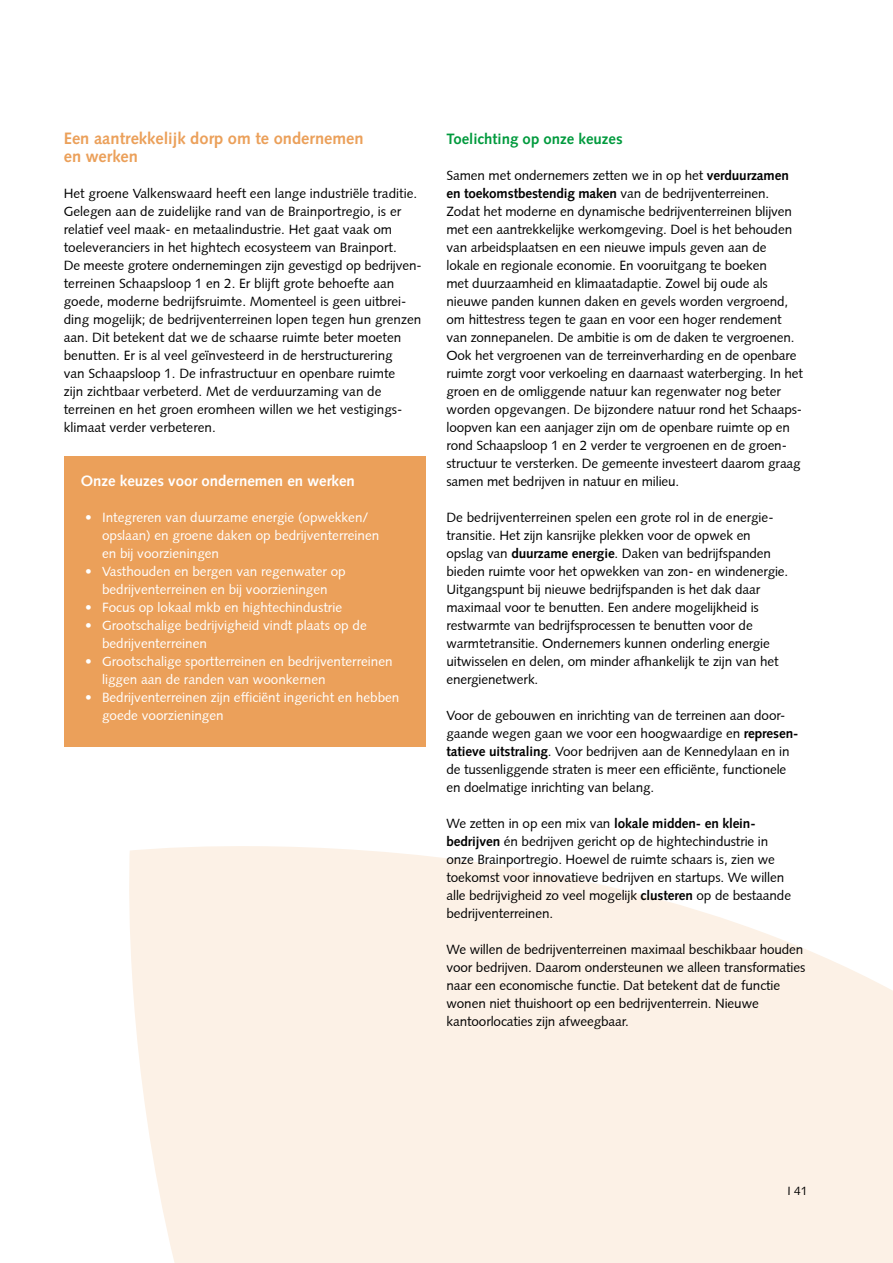
<style>
.page{position:relative;width:893px;height:1263px;background:#fff}
.page>*{position:absolute;margin:0;border:0;box-sizing:border-box;transform-origin:0 0}
.t1{font:700 16.5px/18px "Syntax";color:#eba05a}
.t2{font:700 15px "Syntax";color:#fff}
.t3{font:700 15px "Syntax";color:#009a3d}
.t4{font:13.5px/18px "Syntax";letter-spacing:-.01em;color:#000}
.Bullits{font:13.5px/18px "Syntax";color:#fff}
.t5{font:700 13.5px "Syntax";letter-spacing:-.01em;color:#000}
.t6{font:12px "Syntax";color:#000}
.s1{font-weight:700}
.s2{font-weight:400}
</style>
<div class="page">
<svg style="left:129px;top:846px;width:764px;height:417px;background:#fcf2e8"></svg>
<div style="left:64px;top:456px;width:361px;height:291px;background:#eba05a"></div>
<h6 class="t1" style="left:64px;top:129px;width:301px">Een aantrekkelijk dorp om te ondernemen en werken</h6>
<p class="t4" style="left:64px;top:184px;width:355px">Het groene Valkenswaard heeft een lange industriële traditie.<br>Gelegen aan de zuidelijke rand van de Brainportregio, is er relatief veel maak- en metaalindustrie. Het gaat vaak om toeleveranciers in het hightech ecosysteem van Brainport.</p>
<p class="t4" style="left:64px;top:256px;width:359px">De meeste grotere ondernemingen zijn gevestigd op bedrijven&shy;terreinen Schaapsloop 1 en 2. Er blijft grote behoefte aan goede, moderne bedrijfsruimte. Momenteel is geen uitbrei&shy;ding mogelijk; de bedrijventerreinen lopen tegen hun grenzen aan. Dit betekent dat we de schaarse ruimte beter moeten benutten. Er is al veel geïnvesteerd in de herstructurering</p>
<p class="t4" style="left:64px;top:364px;width:333px">van Schaapsloop 1. De infrastructuur en openbare ruimte</p>
<p class="t4" style="left:64px;top:382px;width:340px">zijn zichtbaar verbeterd. Met de verduurzaming van de terreinen en het groen eromheen willen we het vestigings-</p>
<p class="t4" style="left:64px;top:418px;width:153px">klimaat verder verbeteren.</p>
<h6 class="t2" style="left:81px;top:472px;width:276px">Onze keuzes voor ondernemen en werken</h6>
<p class="Bullits" style="left:102px;top:508px;width:279px;text-indent:-17px">• Integreren van duurzame energie (opwekken/ opslaan) en groene daken op bedrijventerreinen en bij voorzieningen</p>
<p class="Bullits" style="left:85px;top:562px;width:262px;text-align:center">• Vasthouden en bergen van regenwater op bedrijventerreinen en bij voorzieningen</p>
<p class="Bullits" style="left:85px;top:598px;width:259px">• Focus op lokaal mkb en hightechindustrie</p>
<p class="Bullits" style="left:102px;top:616px;width:266px;text-indent:-17px">• Grootschalige bedrijvigheid vindt plaats op de bedrijventerreinen</p>
<p class="Bullits" style="left:102px;top:652px;width:292px;text-indent:-17px">• Grootschalige sportterreinen en bedrijventerreinen liggen aan de randen van woonkernen</p>
<p class="Bullits" style="left:102px;top:688px;width:299px;text-indent:-17px">• Bedrijventerreinen zijn efficiënt ingericht en hebben goede voorzieningen</p>
<h6 class="t3" style="left:446px;top:130px;width:178px">Toelichting op onze keuzes</h6>
<p class="t4" style="left:446px;top:166px;width:344px">Samen met ondernemers zetten we in op het <span class="s1">verduurzamen</span></p>
<p class="t5" style="left:446px;top:186px;width:324px">en toekomstbestendig maken <span class="s2">van de bedrijventerreinen.</span></p>
<p class="t4" style="left:446px;top:202px;width:347px;text-align:justify">Zodat het moderne en dynamische bedrijventerreinen blijven met een aantrekkelijke werkomgeving. Doel is het behouden van arbeidsplaatsen en een nieuwe impuls geven aan de</p>
<p class="t4" style="left:446px;top:256px;width:322px">lokale en regionale economie. En vooruitgang te boeken</p>
<p class="t4" style="left:446px;top:274px;width:343px">met duurzaamheid en klimaatadaptie. Zowel bij oude als nieuwe panden kunnen daken en gevels worden vergroend, om hittestress tegen te gaan en voor een hoger rendement</p>
<p class="t4" style="left:446px;top:328px;width:358px">van zonnepanelen. De ambitie is om de daken te vergroenen.<br>Ook het vergroenen van de terreinverharding en de openbare ruimte zorgt voor verkoeling en daarnaast waterberging. In het groen en de omliggende natuur kan regenwater nog beter worden opgevangen. De bijzondere natuur rond het Schaaps&shy;loopven kan een aanjager zijn om de openbare ruimte op en rond Schaapsloop 1 en 2 verder te vergroenen en de groen&shy;structuur te versterken. De gemeente investeert daarom graag samen met bedrijven in natuur en milieu.</p>
<p class="t4" style="left:446px;top:508px;width:329px">De bedrijventerreinen spelen een grote rol in de energie-</p>
<p class="t4" style="left:446px;top:526px;width:306px">transitie. Het zijn kansrijke plekken voor de opwek en</p>
<p class="t4" style="left:446px;top:544px;width:343px">opslag van <span class="s1">duurzame energie</span>. Daken van bedrijfspanden bieden ruimte voor het opwekken van zon- en windenergie.<br>Uitgangspunt bij nieuwe bedrijfspanden is het dak daar maximaal voor te benutten. Een andere mogelijkheid is restwarmte van bedrijfsprocessen te benutten voor de</p>
<p class="t4" style="left:446px;top:634px;width:334px">warmtetransitie. Ondernemers kunnen onderling energie uitwisselen en delen, om minder afhankelijk te zijn van het energienetwerk.</p>
<p class="t4" style="left:446px;top:706px;width:353px">Voor de gebouwen en inrichting van de terreinen aan door&shy;gaande wegen gaan we voor een hoogwaardige en <span class="s1">represen&shy;tatieve uitstraling</span>. Voor bedrijven aan de Kennedylaan en in</p>
<p class="t4" style="left:446px;top:760px;width:341px">de tussenliggende straten is meer een efficiënte, functionele</p>
<p class="t4" style="left:446px;top:778px;width:209px">en doelmatige inrichting van belang.</p>
<p class="t4" style="left:446px;top:814px;width:311px">We zetten in op een mix van <span class="s1">lokale midden- en klein-</span></p>
<p class="t4" style="left:446px;top:832px;width:323px"><span class="s1">bedrijven</span> én bedrijven gericht op de hightechindustrie in</p>
<p class="t4" style="left:446px;top:850px;width:339px">onze Brainportregio. Hoewel de ruimte schaars is, zien we toekomst voor innovatieve bedrijven en startups. We willen</p>
<p class="t4" style="left:446px;top:886px;width:346px">alle bedrijvigheid zo veel mogelijk <span class="s1">clusteren</span> op de bestaande bedrijventerreinen.</p>
<p class="t4" style="left:446px;top:940px;width:360px">We willen de bedrijventerreinen maximaal beschikbaar houden voor bedrijven. Daarom ondersteunen we alleen transformaties naar een economische functie. Dat betekent dat de functie wonen niet thuishoort op een bedrijventerrein. Nieuwe kantoorlocaties zijn afweegbaar.</p>
<p class="t6" style="left:787px;top:1184px;width:22px">I 41</p>
</div>
